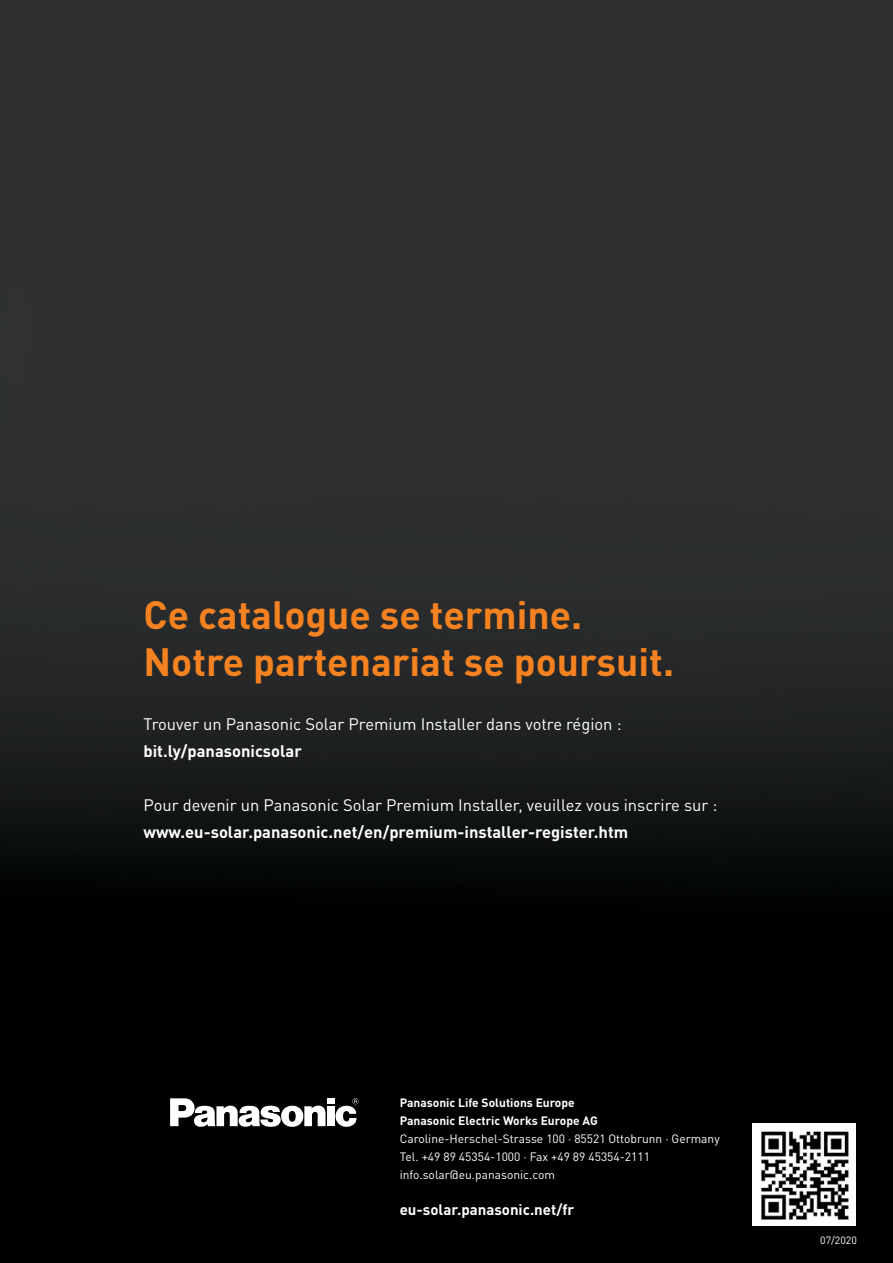
<style>
.page{position:relative;width:893px;height:1263px;background:#fff}
.page>*{position:absolute;margin:0;border:0;box-sizing:border-box;transform-origin:0 0}
.t1{font:700 39px/46.8px "DIN Pro";color:#f58220}
.t2{font:16.5px "DIN Pro";color:#fff}
.t3{font:700 16.5px "DIN Pro";color:#fff}
.t4{font:700 15px "DIN Pro";color:#fff}
.t5{font:12px/18px "DIN Pro";color:#fff}
.t6{font:700 12px/18px "DIN Pro";color:#fff}
.t7{font:10.5px "DIN Pro";color:#fff}
</style>
<div class="page">
<img style="left:0;top:0;width:893px;height:1263px">
<img style="left:753px;top:1123px;width:103px;height:102px">
<svg style="left:170px;top:1098px;width:188px;height:29px"></svg>
<h1 class="t1" style="left:144px;top:589px;width:532px">Ce catalogue se termine.<br>Notre partenariat se poursuit.</h1>
<p class="t2" style="left:144px;top:712px;width:480px">Trouver un Panasonic Solar Premium Installer dans votre région :</p>
<p class="t3" style="left:144px;top:738px;width:160px">bit.ly/panasonicsolar</p>
<p class="t2" style="left:144px;top:793px;width:575px">Pour devenir un Panasonic Solar Premium Installer, veuillez vous inscrire sur :</p>
<p class="t3" style="left:144px;top:819px;width:486px">www.eu-solar.panasonic.net/en/premium-installer-register.htm</p>
<p class="t6" style="left:400px;top:1093px;width:200px">Panasonic Life Solutions Europe<br>Panasonic Electric Works Europe AG</p>
<p class="t5" style="left:400px;top:1129px;width:322px">Caroline-Herschel-Strasse 100 · 85521 Ottobrunn · Germany<br>Tel. +49 89 45354-1000 · Fax +49 89 45354-2111 info.solar@eu.panasonic.com</p>
<p class="t4" style="left:400px;top:1198px;width:176px">eu-solar.panasonic.net/fr</p>
<p class="t7" style="left:820px;top:1232px;width:38px">07/2020</p>
</div>
